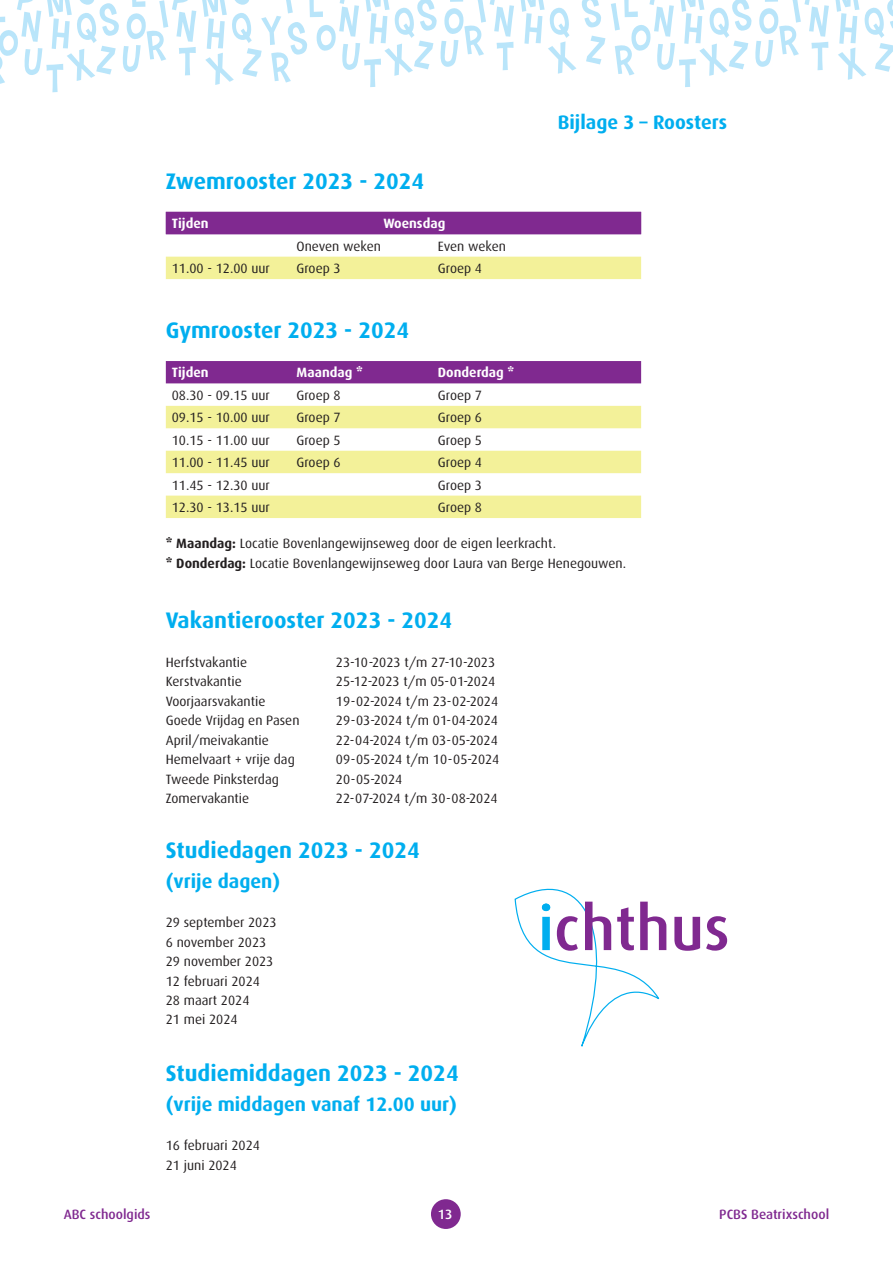
<style>
.page{position:relative;width:893px;height:1263px;background:#fff}
.page>*{position:absolute;margin:0;border:0;box-sizing:border-box;transform-origin:0 0}
.t1{font:700 22.5px "Dax";color:#00aeef}
.t2{font:700 19.5px "Dax";color:#00aeef}
.t3{font:13.5px/19.5px "Dax";color:#231f20}
.t4{font:700 13.5px "Dax";color:#fff}
.t5{font:500 13.5px "Dax";color:#802990}
.t6{font:500 13.5px "Dax";color:#fff}
.s1{font-weight:900}
.s2{font-weight:700}
</style>
<div class="page">
<svg style="left:0;top:0;width:605px;height:92px"></svg>
<svg style="left:611px;top:0;width:282px;height:87px"></svg>
<div style="left:431px;top:1199px;width:30px;height:30px;background:#802990;border-radius:50%"></div>
<div style="left:166px;top:257px;width:475px;height:22px;background:#f3f199"></div>
<div style="left:166px;top:361px;width:475px;height:22px;background:#802990"></div>
<svg style="left:166px;top:406px;width:475px;height:112px;fill:#f3f199"></svg>
<svg style="left:515px;top:889px;width:151px;height:157px"></svg>
<svg style="left:674px;top:917px;width:26px;height:34px"></svg>
<svg style="left:706px;top:916px;width:21px;height:35px"></svg>
<div style="left:542px;top:903px;width:8px;height:8px;background:#00aeef;border-radius:50%"></div>
<div style="left:166px;top:212px;width:475px;height:22px;background:#802990"></div>
<h1 class="t1" style="left:166px;top:168px;width:260px">Zwemrooster 2023 - 2024</h1>
<p class="t4" style="left:364px;top:216px;width:64px">Woensdag</p>
<p class="t3" style="left:297px;top:236px;width:86px">Oneven weken</p>
<p class="t3" style="left:438px;top:236px;width:70px">Even weken</p>
<p class="t3" style="left:172px;top:259px;width:100px">11.00 - 12.00 uur</p>
<p class="t3" style="left:297px;top:259px;width:46px">Groep 3</p>
<p class="t3" style="left:438px;top:259px;width:46px">Groep 4</p>
<p class="t4" style="left:172px;top:216px;width:38px">Tijden</p>
<p class="t4" style="left:383px;top:216px;width:64px">Woensdag</p>
<h2 class="t2" style="left:558px;top:111px;width:171px">Bijlage 3 – Roosters</h2>
<h1 class="t1" style="left:166px;top:317px;width:245px">Gymrooster 2023 - 2024</h1>
<p class="t4" style="left:172px;top:365px;width:38px">Tijden</p>
<p class="t4" style="left:297px;top:365px;width:68px">Maandag <span class="s1">*</span></p>
<p class="t4" style="left:438px;top:365px;width:78px">Donderdag <span class="s1">*</span></p>
<p class="t3" style="left:172px;top:386px;width:100px">08.30 - 09.15 uur</p>
<p class="t3" style="left:297px;top:386px;width:46px">Groep 8</p>
<p class="t3" style="left:438px;top:386px;width:46px">Groep 7</p>
<p class="t3" style="left:172px;top:408px;width:100px">09.15 - 10.00 uur</p>
<p class="t3" style="left:297px;top:408px;width:46px">Groep 7</p>
<p class="t3" style="left:438px;top:408px;width:46px">Groep 6</p>
<p class="t3" style="left:172px;top:430px;width:100px">10.15 - 11.00 uur</p>
<p class="t3" style="left:297px;top:430px;width:46px">Groep 5</p>
<p class="t3" style="left:438px;top:430px;width:46px">Groep 5</p>
<p class="t3" style="left:172px;top:453px;width:100px">11.00 - 11.45 uur</p>
<p class="t3" style="left:297px;top:453px;width:46px">Groep 6</p>
<p class="t3" style="left:438px;top:453px;width:46px">Groep 4</p>
<p class="t3" style="left:172px;top:475px;width:100px">11.45 - 12.30 uur</p>
<p class="t3" style="left:438px;top:475px;width:46px">Groep 3</p>
<p class="t3" style="left:172px;top:498px;width:100px">12.30 - 13.15 uur</p>
<p class="t3" style="left:438px;top:498px;width:46px">Groep 8</p>
<p class="t3" style="left:166px;top:534px;width:462px"><span class="s1">*</span> <span class="s2">Maandag:</span> Locatie Bovenlangewijnseweg door de eigen leerkracht.<br><span class="s1">*</span> <span class="s2">Donderdag:</span> Locatie Bovenlangewijnseweg door Laura van Berge Henegouwen.</p>
<h1 class="t1" style="left:166px;top:607px;width:288px">Vakantierooster 2023 - 2024</h1>
<p class="t3" style="left:166px;top:652px;width:83px">Herfstvakantie</p>
<p class="t3" style="left:336px;top:652px;width:161px">23-10-2023 t/m 27-10-2023</p>
<p class="t3" style="left:166px;top:672px;width:77px">Kerstvakantie</p>
<p class="t3" style="left:336px;top:672px;width:161px">25-12-2023 t/m 05-01-2024</p>
<p class="t3" style="left:166px;top:691px;width:101px">Voorjaarsvakantie</p>
<p class="t3" style="left:336px;top:691px;width:164px">19-02-2024 t/m 23-02-2024</p>
<p class="t3" style="left:166px;top:711px;width:135px">Goede Vrijdag en Pasen</p>
<p class="t3" style="left:336px;top:711px;width:164px">29-03-2024 t/m 01-04-2024</p>
<p class="t3" style="left:166px;top:730px;width:105px">April/meivakantie</p>
<p class="t3" style="left:336px;top:730px;width:163px">22-04-2024 t/m 03-05-2024</p>
<p class="t3" style="left:166px;top:750px;width:130px">Hemelvaart + vrije dag</p>
<p class="t3" style="left:336px;top:750px;width:165px">09-05-2024 t/m 10-05-2024</p>
<p class="t3" style="left:166px;top:769px;width:115px">Tweede Pinksterdag</p>
<p class="t3" style="left:336px;top:769px;width:68px">20-05-2024</p>
<p class="t3" style="left:166px;top:789px;width:85px">Zomervakantie</p>
<p class="t3" style="left:336px;top:789px;width:163px">22-07-2024 t/m 30-08-2024</p>
<h1 class="t1" style="left:166px;top:837px;width:255px">Studiedagen 2023 - 2024</h1>
<h2 class="t2" style="left:166px;top:870px;width:116px">(vrije dagen)</h2>
<p class="t3" style="left:166px;top:913px;width:112px">29 september 2023<br>6 november 2023<br>29 november 2023<br>12 februari 2024<br>28 maart 2024<br>21 mei 2024</p>
<h1 class="t1" style="left:166px;top:1061px;width:294px">Studiemiddagen 2023 - 2024</h1>
<h2 class="t2" style="left:166px;top:1093px;width:293px">(vrije middagen vanaf 12.00 uur)</h2>
<p class="t3" style="left:166px;top:1136px;width:96px">16 februari 2024<br>21 juni 2024</p>
<p class="t5" style="left:64px;top:1207px;width:88px">ABC schoolgids</p>
<p class="t6" style="left:438px;top:1207px;width:16px">13</p>
<p class="t5" style="left:719px;top:1207px;width:111px">PCBS Beatrixschool</p>
</div>
